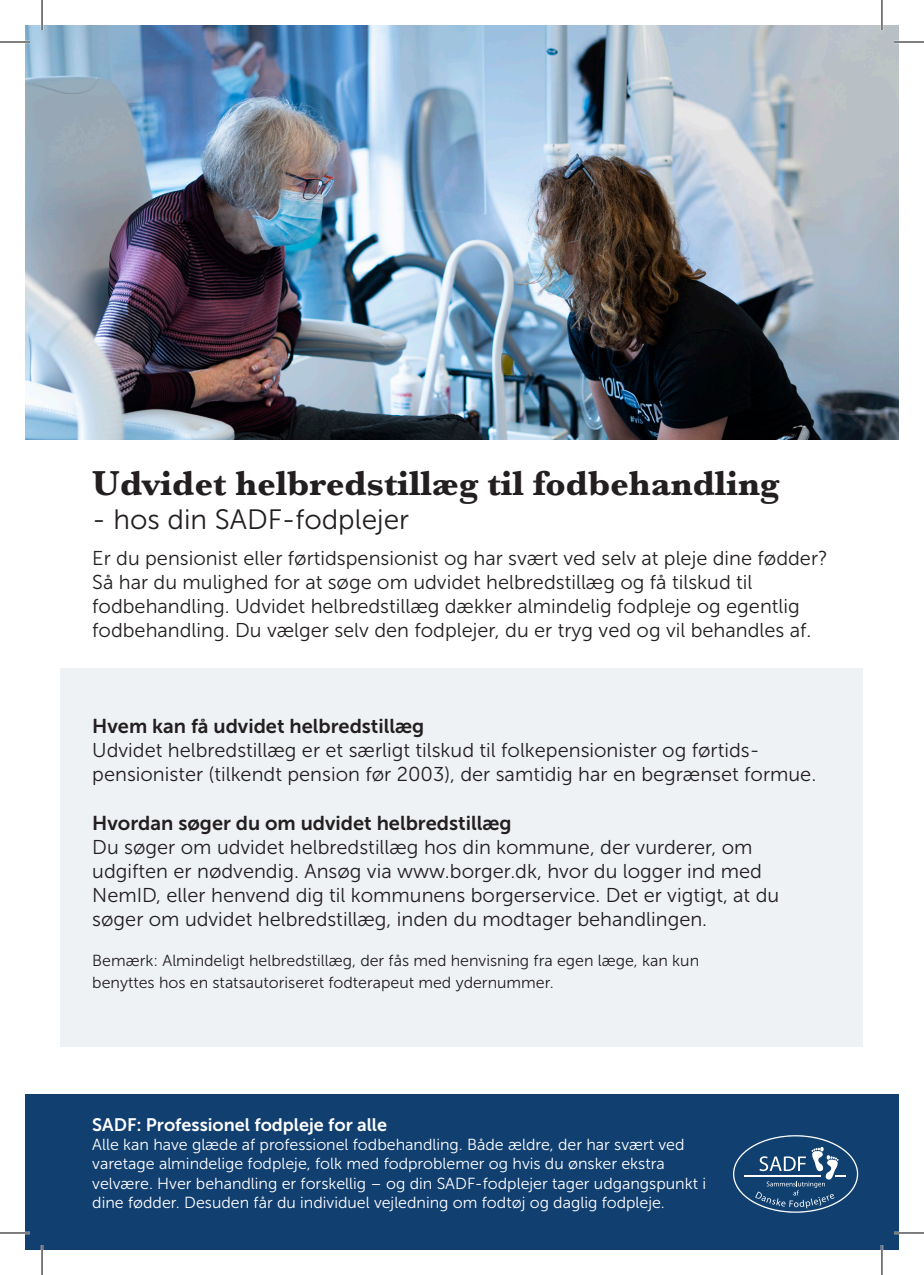
<style>
.page{position:relative;width:924px;height:1275px;background:#fff}
.page>*{position:absolute;margin:0;border:0;box-sizing:border-box;transform-origin:0 0}
.t1{font:700 36px "Baskerville";color:#231f20}
.t2{font:28px "Museo Sans 300";color:#231f20}
.t3{font:20px/24px "Museo Sans 300";color:#231f20}
.t4{font:20px "Museo Sans 700";color:#231f20}
.t5{font:18px "Museo Sans 700";color:#fff}
.t6{font:16px/19.2px "Museo Sans 300";color:#fff}
.t7{font:16px/21.6px "Museo Sans 300";color:#231f20}
</style>
<div class="page">
<img style="left:25px;top:25px;width:873px;height:414px">
<div style="left:25px;top:1094px;width:873px;height:156px;background:#113f70"></div>
<div style="left:61px;top:668px;width:801px;height:379px;background:#eff2f5"></div>
<svg style="left:733px;top:1135px;width:124px;height:77px"></svg>
<svg style="left:500px;top:352px;width:14px;height:22px"></svg>
<hr style="left:0;top:41px;width:30px;height:2px;background:#fff">
<hr style="left:893px;top:41px;width:30px;height:2px;background:#fff">
<hr style="left:0;top:1231px;width:30px;height:3px;background:#fff">
<hr style="left:893px;top:1231px;width:30px;height:3px;background:#fff">
<hr style="left:41px;top:0;width:2px;height:30px;background:#fff">
<hr style="left:41px;top:1245px;width:2px;height:30px;background:#fff">
<hr style="left:880px;top:0;width:2px;height:30px;background:#fff">
<hr style="left:880px;top:1245px;width:2px;height:30px;background:#fff">
<hr style="left:0;top:42px;width:30px;height:1px;background:#000">
<hr style="left:893px;top:42px;width:30px;height:1px;background:#000">
<hr style="left:0;top:1232px;width:30px;height:1px;background:#000">
<hr style="left:893px;top:1232px;width:30px;height:1px;background:#000">
<hr style="left:42px;top:0;width:1px;height:30px;background:#000">
<hr style="left:42px;top:1245px;width:1px;height:30px;background:#000">
<hr style="left:881px;top:0;width:1px;height:30px;background:#000">
<hr style="left:881px;top:1245px;width:1px;height:30px;background:#000">
<p class="t1" style="left:92px;top:458px;width:688px">Udvidet helbredstillæg til fodbehandling</p>
<p class="t2" style="left:92px;top:504px;width:318px">- hos din SADF-fodplejer</p>
<p class="t3" style="left:92px;top:546px;width:736px">Er du pensionist eller førtidspensionist og har svært ved selv at pleje dine fødder?<br>Så har du mulighed for at søge om udvidet helbredstillæg og få tilskud til fodbehandling. Udvidet helbredstillæg dækker almindelig fodpleje og egentlig fodbehandling. Du vælger selv den fodplejer, du er tryg ved og vil behandles af.</p>
<p class="t4" style="left:92px;top:715px;width:333px">Hvem kan få udvidet helbredstillæg</p>
<p class="t3" style="left:92px;top:738px;width:725px">Udvidet helbredstillæg er et særligt tilskud til folkepensionister og førtids&shy;pensionister (tilkendt pension før 2003), der samtidig har en begrænset formue.</p>
<p class="t4" style="left:92px;top:811px;width:420px">Hvordan søger du om udvidet helbredstillæg</p>
<p class="t3" style="left:92px;top:834px;width:688px">Du søger om udvidet helbredstillæg hos din kommune, der vurderer, om udgiften er nødvendig. Ansøg via www.borger.dk, hvor du logger ind med NemID, eller henvend dig til kommunens borgerservice. Det er vigtigt, at du søger om udvidet helbredstillæg, inden du modtager behandlingen.</p>
<p class="t7" style="left:92px;top:950px;width:608px">Bemærk: Almindeligt helbredstillæg, der fås med henvisning fra egen læge, kan kun benyttes hos en statsautoriseret fodterapeut med ydernummer.</p>
<p class="t5" style="left:92px;top:1114px;width:296px">SADF: Professionel fodpleje for alle</p>
<p class="t6" style="left:92px;top:1135px;width:615px">Alle kan have glæde af professionel fodbehandling. Både ældre, der har svært ved varetage almindelige fodpleje, folk med fodproblemer og hvis du ønsker ekstra velvære. Hver behandling er forskellig – og din SADF-fodplejer tager udgangspunkt i dine fødder. Desuden får du individuel vejledning om fodtøj og daglig fodpleje.</p>
</div>
